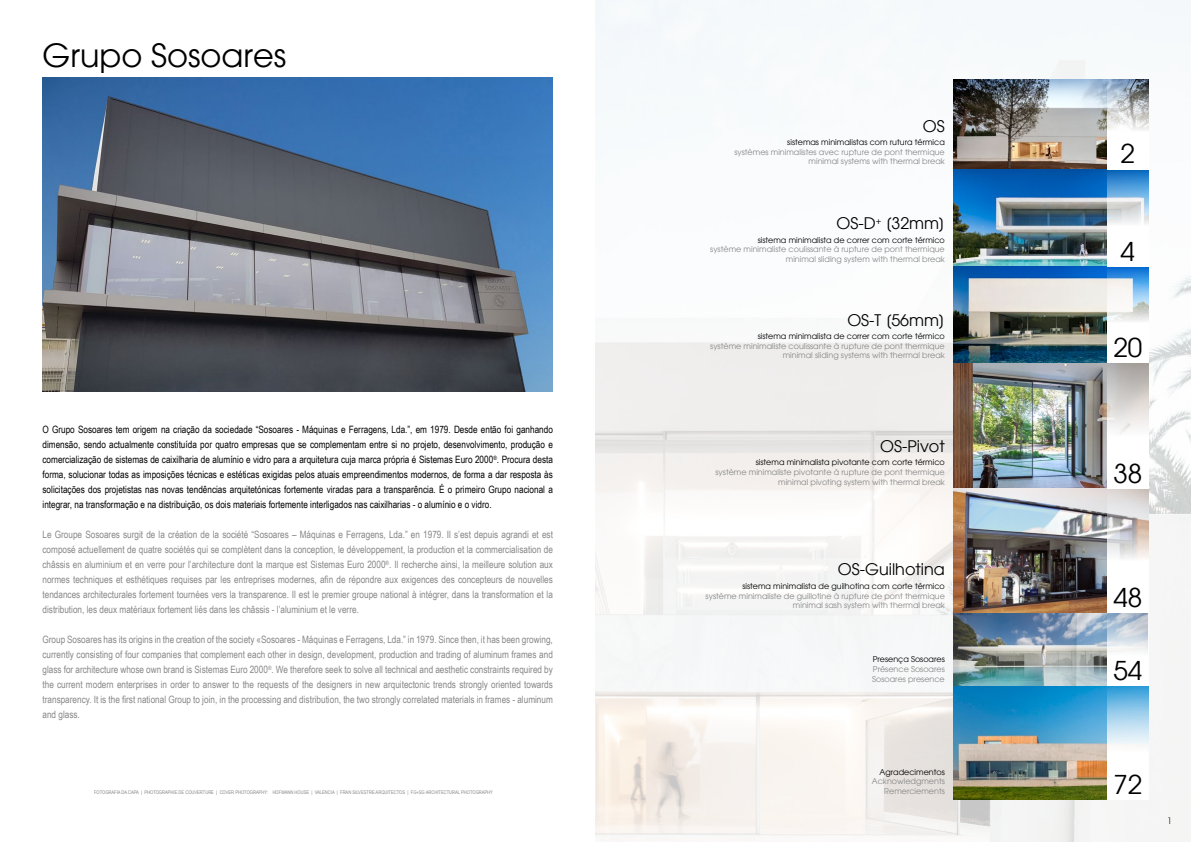
<style>
.page{position:relative;width:1191px;height:842px;background:#fff}
.page>*{position:absolute;margin:0;border:0;box-sizing:border-box;transform-origin:0 0}
.t1{font:32px "Avant Garde";color:#000}
.t2{font:26px "Avant Garde";color:#000}
.t3{font:16px "Avant Garde";color:#000}
.t4{font:10.1px/15px "Arial Narrow";color:#878787;text-align:justify}
.t5{font:10.1px/15px "Arial Narrow";color:#000;text-align:justify}
.t6{font:9px "Avant Garde";color:#000}
.t7{font:8px/9.6px "Avant Garde";color:#878787;text-align:right}
.t8{font:8px "Avant Garde";color:#000}
.t9{font:5px "Arial Narrow";color:#878787}
</style>
<div class="page">
<img style="left:595px;top:0;width:596px;height:842px">
<svg style="left:1106px;top:79px;width:42px;height:90px"></svg>
<svg style="left:1106px;top:169px;width:42px;height:98px"></svg>
<svg style="left:1106px;top:267px;width:42px;height:96px"></svg>
<img style="left:43px;top:78px;width:510px;height:314px">
<svg style="left:1106px;top:363px;width:42px;height:126px"></svg>
<svg style="left:1106px;top:489px;width:42px;height:124px"></svg>
<svg style="left:1106px;top:613px;width:42px;height:73px"></svg>
<svg style="left:1106px;top:686px;width:42px;height:114px"></svg>
<h1 class="t1" style="left:43px;top:36px;width:245px">Grupo Sosoares</h1>
<p class="t5" style="left:43px;top:422px;width:512px">O Grupo Sosoares tem origem na criação da sociedade “Sosoares - Máquinas e Ferragens, Lda.”, em 1979. Desde então foi ganhando dimensão, sendo actualmente constituída por quatro empresas que se complementam entre si no projeto, desenvolvimento, produção e comercialização de sistemas de caixilharia de alumínio e vidro para a arquitetura cuja marca própria é Sistemas Euro 2000<sup>®</sup>. Procura desta forma, solucionar todas as imposições técnicas e estéticas exigidas pelos atuais empreendimentos modernos, de forma a dar resposta às solicitações dos projetistas nas novas tendências arquitetónicas fortemente viradas para a transparência. É o primeiro Grupo nacional a integrar, na transformação e na distribuição, os dois materiais fortemente interligados nas caixilharias - o alumínio e o vidro.</p>
<p class="t4" style="left:43px;top:527px;width:512px">Le Groupe Sosoares surgit de la création de la société “Sosoares – Máquinas e Ferragens, Lda.” en 1979. Il s’est depuis agrandi et est composé actuellement de quatre sociétés qui se complètent dans la conception, le développement, la production et la commercialisation de châssis en aluminium et en verre pour l’architecture dont la marque est Sistemas Euro 2000<sup>®</sup>. Il recherche ainsi, la meilleure solution aux normes techniques et esthétiques requises par les entreprises modernes, afin de répondre aux exigences des concepteurs de nouvelles tendances architecturales fortement tournées vers la transparence. Il est le premier groupe national à intégrer, dans la transformation et la distribution, les deux matériaux fortement liés dans les châssis - l’aluminium et le verre.</p>
<p class="t4" style="left:43px;top:632px;width:512px">Group Sosoares has its origins in the creation of the society «Sosoares - Máquinas e Ferragens, Lda.” in 1979. Since then, it has been growing, currently consisting of four companies that complement each other in design, development, production and trading of aluminum frames and glass for architecture whose own brand is Sistemas Euro 2000<sup>®</sup>. We therefore seek to solve all technical and aesthetic constraints required by the current modern enterprises in order to answer to the requests of the designers in new arquitectonic trends strongly oriented towards transparency. It is the first national Group to join, in the processing and distribution, the two strongly correlated materials in frames - aluminum and glass.</p>
<p class="t9" style="left:94px;top:788px;width:400px">FOTOGRAFIA DA CAPA | PHOTOGRAPHIE DE COUVERTURE | COVER PHOTOGRAPHY: HOFMANN HOUSE | VALENCIA | FRAN SILVESTRE ARQUITECTOS | FG+SG ARCHITECTURAL PHOTOGRAPHY</p>
<h3 class="t3" style="left:923px;top:116px;width:23px">OS</h3>
<p class="t8" style="left:787px;top:137px;width:159px">sistemas minimalistas com rutura térmica</p>
<p class="t7" style="left:734px;top:147px;width:212px">systèmes minimalistes avec rupture de pont thermique minimal systems with thermal break</p>
<h3 class="t3" style="left:836px;top:214px;width:110px">OS-D<sup>+</sup> [32mm]</h3>
<p class="t8" style="left:757px;top:235px;width:189px">sistema minimalista de correr com corte térmico</p>
<p class="t7" style="left:710px;top:245px;width:236px">système minimaliste coulissante à rupture de pont thermique minimal sliding system with thermal break</p>
<h3 class="t3" style="left:847px;top:310px;width:99px">OS-T [56mm]</h3>
<p class="t8" style="left:757px;top:331px;width:189px">sistema minimalista de correr com corte térmico</p>
<p class="t7" style="left:710px;top:341px;width:236px">système minimaliste coulissante à rupture de pont thermique minimal sliding systems with thermal break</p>
<h3 class="t3" style="left:880px;top:436px;width:66px">OS-Pivot</h3>
<p class="t8" style="left:756px;top:458px;width:190px">sistema minimalista pivotante com corte térmico</p>
<p class="t7" style="left:715px;top:467px;width:231px">système minimaliste pivotante à rupture de pont thermique minimal pivoting system with thermal break</p>
<h3 class="t3" style="left:838px;top:560px;width:108px">OS-Guilhotina</h3>
<p class="t8" style="left:742px;top:581px;width:204px">sistema minimalista de guilhotina com corte térmico</p>
<p class="t7" style="left:705px;top:591px;width:241px">système minimaliste de guillotine à rupture de pont thermique minimal sash system with thermal break</p>
<p class="t8" style="left:872px;top:655px;width:74px">Presença Sosoares</p>
<p class="t7" style="left:872px;top:664px;width:74px;text-align:left">Présence Sosoares<br>Sosoares presence</p>
<p class="t8" style="left:879px;top:767px;width:67px">Agradecimentos</p>
<p class="t7" style="left:872px;top:776px;width:74px">Acknowledgments<br>Remerciements</p>
<h2 class="t2" style="left:1120px;top:138px;width:16px">2</h2>
<h2 class="t2" style="left:1120px;top:236px;width:16px">4</h2>
<h2 class="t2" style="left:1113px;top:332px;width:30px">20</h2>
<h2 class="t2" style="left:1113px;top:458px;width:30px">38</h2>
<h2 class="t2" style="left:1113px;top:582px;width:30px">48</h2>
<h2 class="t2" style="left:1113px;top:655px;width:30px">54</h2>
<h2 class="t2" style="left:1113px;top:769px;width:30px">72</h2>
<p class="t6" style="left:1167px;top:815px;width:6px">1</p>
</div>
